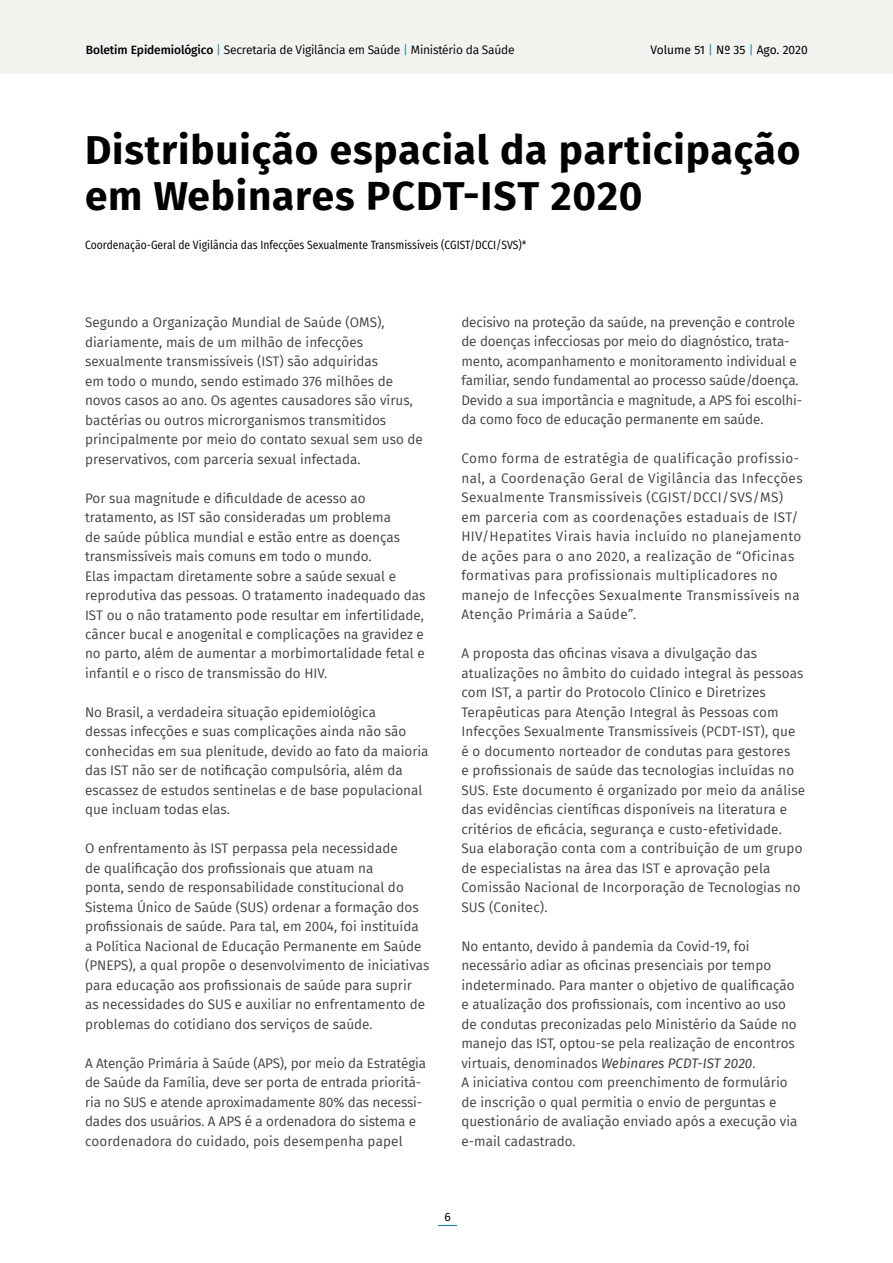
<style>
.page{position:relative;width:893px;height:1263px;background:#fff}
.page>*{position:absolute;margin:0;border:0;box-sizing:border-box;transform-origin:0 0}
.t1{font:700 40.5px/46.5px "Fira Sans";letter-spacing:.02em;color:#000}
.t2{font:13.5px/19.5px "Fira Sans";color:#414042}
.t3{font:13.5px/19.5px "Fira Sans";letter-spacing:.03em;color:#414042}
.t4{font:12px "Fira Sans Condensed";color:#000}
.t5{font:12px "Fira Sans";letter-spacing:-.02em;color:#000}
.t6{font:12px "Fira Sans";color:#000}
.s1{font-weight:500}
.s2{color:#098aa8}
.s3{font-style:italic}
</style>
<div class="page">
<div style="left:0;top:0;width:893px;height:74px;background:#f2f2ee"></div>
<svg style="left:438px;top:1225px;width:19px;height:1px"></svg>
<p class="t5" style="left:86px;top:41px;width:430px"><span class="s1">Boletim Epidemiológico</span> <span class="s2">|</span> Secretaria de Vigilância em Saúde <span class="s2">|</span> Ministério da Saúde</p>
<p class="t6" style="left:650px;top:41px;width:159px">Volume 51 <span class="s2">|</span> Nº 35 <span class="s2">|</span> Ago. 2020</p>
<h1 class="t1" style="left:85px;top:123px;width:717px">Distribuição espacial da participação em Webinares pcdt-ist 2020</h1>
<p class="t4" style="left:85px;top:234px;width:443px">Coordenação-Geral de Vigilância das Infecções Sexualmente Transmissíveis (CGIST/DCCI/SVS)*</p>
<p class="t2" style="left:85px;top:312px;width:339px">Segundo a Organização Mundial de Saúde (OMS), diariamente, mais de um milhão de infecções sexualmente transmissíveis (IST) são adquiridas<br>em todo o mundo, sendo estimado 376 milhões de novos casos ao ano. Os agentes causadores são vírus, bactérias ou outros microrganismos transmitidos principalmente por meio do contato sexual sem uso de preservativos, com parceria sexual infectada.</p>
<p class="t2" style="left:85px;top:488px;width:342px">Por sua magnitude e dificuldade de acesso ao tratamento, as IST são consideradas um problema<br>de saúde pública mundial e estão entre as doenças transmissíveis mais comuns em todo o mundo.<br>Elas impactam diretamente sobre a saúde sexual e reprodutiva das pessoas. O tratamento inadequado das IST ou o não tratamento pode resultar em infertilidade, câncer bucal e anogenital e complicações na gravidez e no parto, além de aumentar a morbimortalidade fetal e infantil e o risco de transmissão do HIV.</p>
<p class="t2" style="left:85px;top:702px;width:345px">No Brasil, a verdadeira situação epidemiológica<br>dessas infecções e suas complicações ainda não são conhecidas em sua plenitude, devido ao fato da maioria das IST não ser de notificação compulsória, além da escassez de estudos sentinelas e de base populacional que incluam todas elas.</p>
<p class="t2" style="left:85px;top:839px;width:346px">O enfrentamento às IST perpassa pela necessidade<br>de qualificação dos profissionais que atuam na<br>ponta, sendo de responsabilidade constitucional do Sistema Único de Saúde (SUS) ordenar a formação dos profissionais de saúde. Para tal, em 2004, foi instituída<br>a Política Nacional de Educação Permanente em Saúde (PNEPS), a qual propõe o desenvolvimento de iniciativas para educação aos profissionais de saúde para suprir<br>as necessidades do SUS e auxiliar no enfrentamento de problemas do cotidiano dos serviços de saúde.</p>
<p class="t2" style="left:85px;top:1053px;width:343px">A Atenção Primária à Saúde (APS), por meio da Estratégia de Saúde da Família, deve ser porta de entrada prioritá&shy;ria no SUS e atende aproximadamente 80% das necessi&shy;dades dos usuários. A APS é a ordenadora do sistema e coordenadora do cuidado, pois desempenha papel</p>
<p class="t2" style="left:461px;top:312px;width:342px">decisivo na proteção da saúde, na prevenção e controle de doenças infecciosas por meio do diagnóstico, trata&shy;mento, acompanhamento e monitoramento individual e familiar, sendo fundamental ao processo saúde/doença.<br>Devido a sua importância e magnitude, a APS foi escolhi&shy;da como foco de educação permanente em saúde.</p>
<p class="t3" style="left:461px;top:449px;width:343px">Como forma de estratégia de qualificação profissio&shy;nal, a Coordenação Geral de Vigilância das Infecções Sexualmente Transmissíveis (CGIST/DCCI/SVS/MS) em parceria com as coordenações estaduais de IST/ HIV/Hepatites Virais havia incluído no planejamento de ações para o ano 2020, a realização de “Oficinas formativas para profissionais multiplicadores no manejo de Infecções Sexualmente Transmissíveis na Atenção Primária a Saúde”.</p>
<p class="t2" style="left:461px;top:643px;width:345px">A proposta das oficinas visava a divulgação das atualizações no âmbito do cuidado integral às pessoas com IST, a partir do Protocolo Clínico e Diretrizes Terapêuticas para Atenção Integral às Pessoas com Infecções Sexualmente Transmissíveis (PCDT-IST), que é o documento norteador de condutas para gestores<br>e profissionais de saúde das tecnologias incluídas no SUS. Este documento é organizado por meio da análise das evidências científicas disponíveis na literatura e critérios de eficácia, segurança e custo-efetividade.<br>Sua elaboração conta com a contribuição de um grupo de especialistas na área das IST e aprovação pela Comissão Nacional de Incorporação de Tecnologias no SUS (Conitec).</p>
<p class="t2" style="left:461px;top:936px;width:338px">No entanto, devido à pandemia da Covid-19, foi necessário adiar as oficinas presenciais por tempo indeterminado. Para manter o objetivo de qualificação e atualização dos profissionais, com incentivo ao uso de condutas preconizadas pelo Ministério da Saúde no manejo das IST, optou-se pela realização de encontros virtuais, denominados <span class="s3">Webinares PCDT-IST 2020</span>.<br>A iniciativa contou com preenchimento de formulário de inscrição o qual permitia o envio de perguntas e questionário de avaliação enviado após a execução via e-mail cadastrado.</p>
<p class="t6" style="left:444px;top:1207px;width:8px">6</p>
</div>
